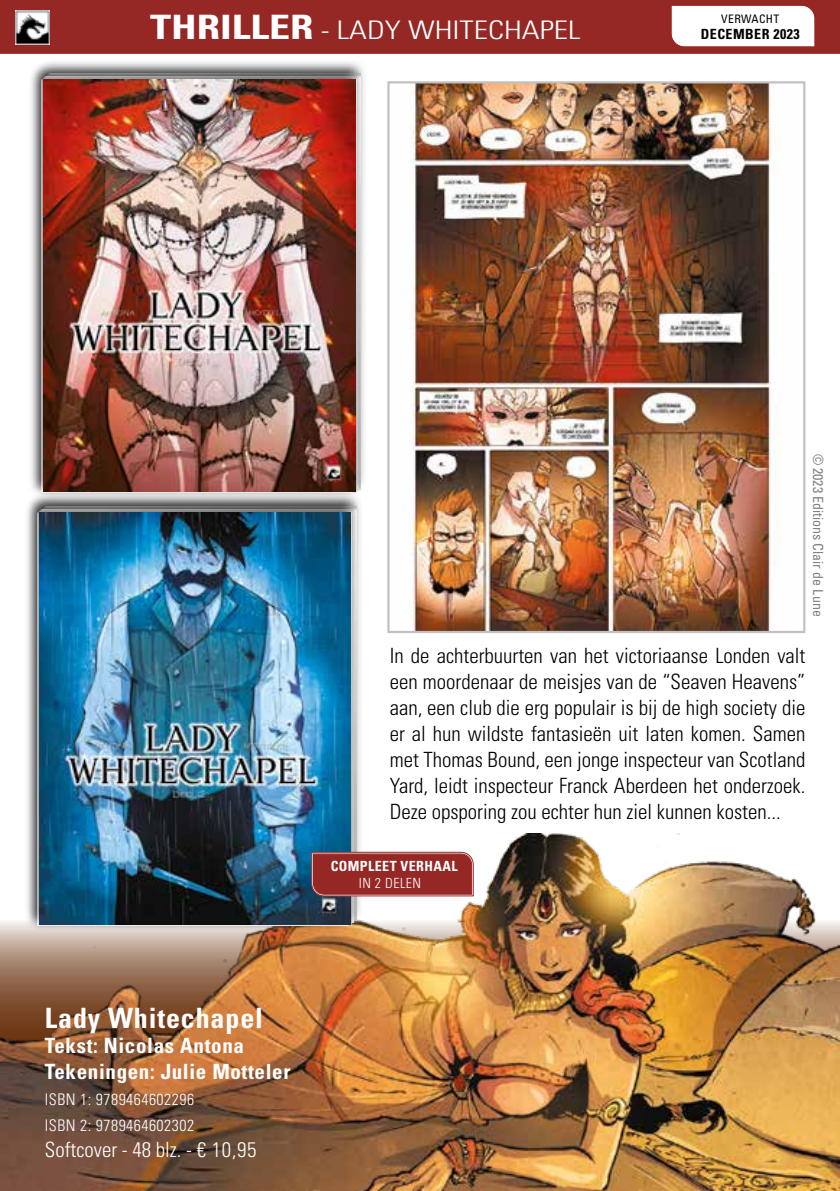
<style>
.page{position:relative;width:840px;height:1191px;background:#fff}
.page>*{position:absolute;margin:0;border:0;box-sizing:border-box;transform-origin:0 0}
.t1{font:700 condensed 28px "Univers LT Std";letter-spacing:.03em;color:#fff}
.t2{font:300 condensed 25.6px "Univers LT Std";color:#fff;scale:1.25 1}
.t3{font:300 condensed 21px/26px "Univers LT Std";color:#000;text-align:justify}
.t4{font:700 condensed 21px/26px "Univers LT Std";letter-spacing:.03em;color:#fff}
.t5{font:300 condensed 21px "Univers LT Std";color:#fff}
.t6{font:300 condensed 16px/26px "Univers LT Std";letter-spacing:.03em;color:#fff}
.t7{font:condensed 14px "Univers";color:#000}
.t8{font:700 condensed 14px "Univers";letter-spacing:.03em;color:#fff}
.t9{font:700 condensed 14px "Univers";letter-spacing:.03em;color:#000}
.t10{font:300 condensed 14px "Univers";letter-spacing:.03em;color:#fff}
.t11{font:condensed 11.6px "Univers";letter-spacing:.03em;color:#000}
.s1{font-weight:700;font-size:33.6px}
</style>
<div class="page">
<div style="left:0;top:0;width:839px;height:54px;background:#952825"></div>
<img style="left:15px;top:11px;width:34px;height:34px">
<svg style="left:670px;top:5px;width:144px;height:42px"></svg>
<img style="left:411px;top:84px;width:369px;height:546px">
<div style="left:387px;top:81px;width:418px;height:552px;border:2px solid #c0c0c0"></div>
<img style="left:0;top:833px;width:839px;height:358px">
<div style="left:28px;top:61px;width:336px;height:437px;background:#000;opacity:.5"></div>
<div style="left:31px;top:66px;width:331px;height:432px;background:#000;opacity:.5"></div>
<img style="left:44px;top:80px;width:311px;height:410px">
<div style="left:23px;top:493px;width:337px;height:438px;background:#000;opacity:.5"></div>
<div style="left:27px;top:498px;width:331px;height:432px;background:#000;opacity:.5"></div>
<img style="left:40px;top:512px;width:310px;height:412px">
<svg style="left:310px;top:851px;width:164px;height:46px;background:#993634"></svg>
<p class="t2" style="left:150px;top:15px;width:345px"><span class="s1">THRILLER</span> - LADY WHITECHAPEL</p>
<p class="t11" style="left:721px;top:11px;width:59px">VERWACHT</p>
<p class="t9" style="left:700px;top:26px;width:100px">DECEMBER 2023</p>
<p class="t7" style="left:826px;top:454px;width:164px;rotate:90deg">© 2023 Editions Clair de Lune</p>
<p class="t3" style="left:389px;top:642px;width:417px">In de achterbuurten van het victoriaanse Londen valt een moordenaar de meisjes van de “Seaven Heavens” aan, een club die erg populair is bij de high society die er al hun wildste fantasieën uit laten komen. Samen met Thomas Bound, een jonge inspecteur van Scotland Yard, leidt inspecteur Franck Aberdeen het onderzoek.<br>Deze opsporing zou echter hun ziel kunnen kosten...</p>
<p class="t8" style="left:330px;top:857px;width:128px">COMPLEET VERHAAL</p>
<p class="t10" style="left:359px;top:874px;width:64px">IN 2 DELEN</p>
<h1 class="t1" style="left:45px;top:1000px;width:219px">Lady Whitechapel</h1>
<p class="t4" style="left:45px;top:1032px;width:247px">Tekst: Nicolas Antona<br>Tekeningen: Julie Motteler</p>
<p class="t6" style="left:45px;top:1086px;width:151px">ISBN 1: 9789464602296<br>ISBN 2: 9789464602302</p>
<p class="t5" style="left:45px;top:1137px;width:213px">Softcover - 48 blz. - € 10,95</p>
</div>
